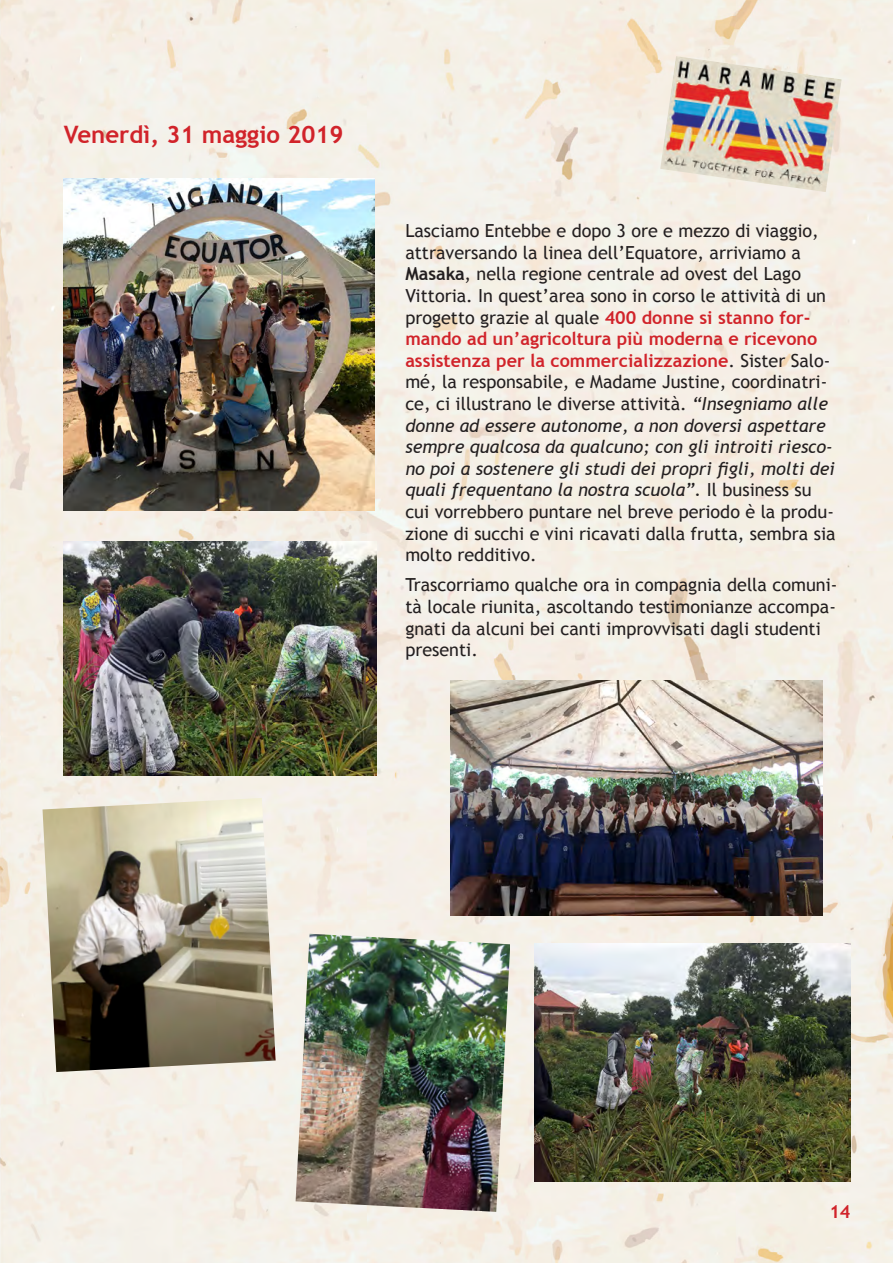
<style>
.page{position:relative;width:893px;height:1263px;background:#fff}
.page>*{position:absolute;margin:0;border:0;box-sizing:border-box;transform-origin:0 0}
.t1{font:700 24px "Trebuchet MS";color:#d1232a}
.t2{font:18px/21.6px "Trebuchet MS";color:#231f20}
.t3{font:700 18px "Trebuchet MS";color:#d1232a}
.s1{font-weight:700}
.s2{font-weight:700;color:#d1232a}
.s3{font-style:italic}
</style>
<div class="page">
<img style="left:0;top:0;width:893px;height:1263px">
<img style="left:660px;top:56px;width:182px;height:136px">
<img style="left:64px;top:178px;width:310px;height:332px">
<img style="left:64px;top:541px;width:312px;height:235px">
<img style="left:43px;top:798px;width:233px;height:274px">
<img style="left:296px;top:934px;width:214px;height:278px">
<img style="left:451px;top:680px;width:372px;height:236px">
<img style="left:534px;top:944px;width:316px;height:237px">
<p class="t1" style="left:64px;top:119px;width:281px">Venerdì, 31 maggio 2019</p>
<p class="t2" style="left:405px;top:220px;width:432px">Lasciamo Entebbe e dopo 3 ore e mezzo di viaggio, attraversando la linea dell’Equatore, arriviamo a <span class="s1">Masaka</span>, nella regione centrale ad ovest del Lago Vittoria. In quest’area sono in corso le attività di un progetto grazie al quale <span class="s2">400 donne si stanno for&shy;mando ad un’agricoltura più moderna e ricevono assistenza per la commercializzazione</span>. Sister Salo&shy;mé, la responsabile, e Madame Justine, coordinatri&shy;ce, ci illustrano le diverse attività. <span class="s3">“Insegniamo alle donne ad essere autonome, a non doversi aspettare sempre qualcosa da qualcuno; con gli introiti riesco&shy;no poi a sostenere gli studi dei propri figli, molti dei quali frequentano la nostra scuola”.</span> Il business su cui vorrebbero puntare nel breve periodo è la produ&shy;zione di succhi e vini ricavati dalla frutta, sembra sia molto redditivo.</p>
<p class="t2" style="left:405px;top:574px;width:434px">Trascorriamo qualche ora in compagnia della comuni&shy;tà locale riunita, ascoltando testimonianze accompa&shy;gnati da alcuni bei canti improvvisati dagli studenti presenti.</p>
<p class="t3" style="left:829px;top:1200px;width:23px">14</p>
</div>
